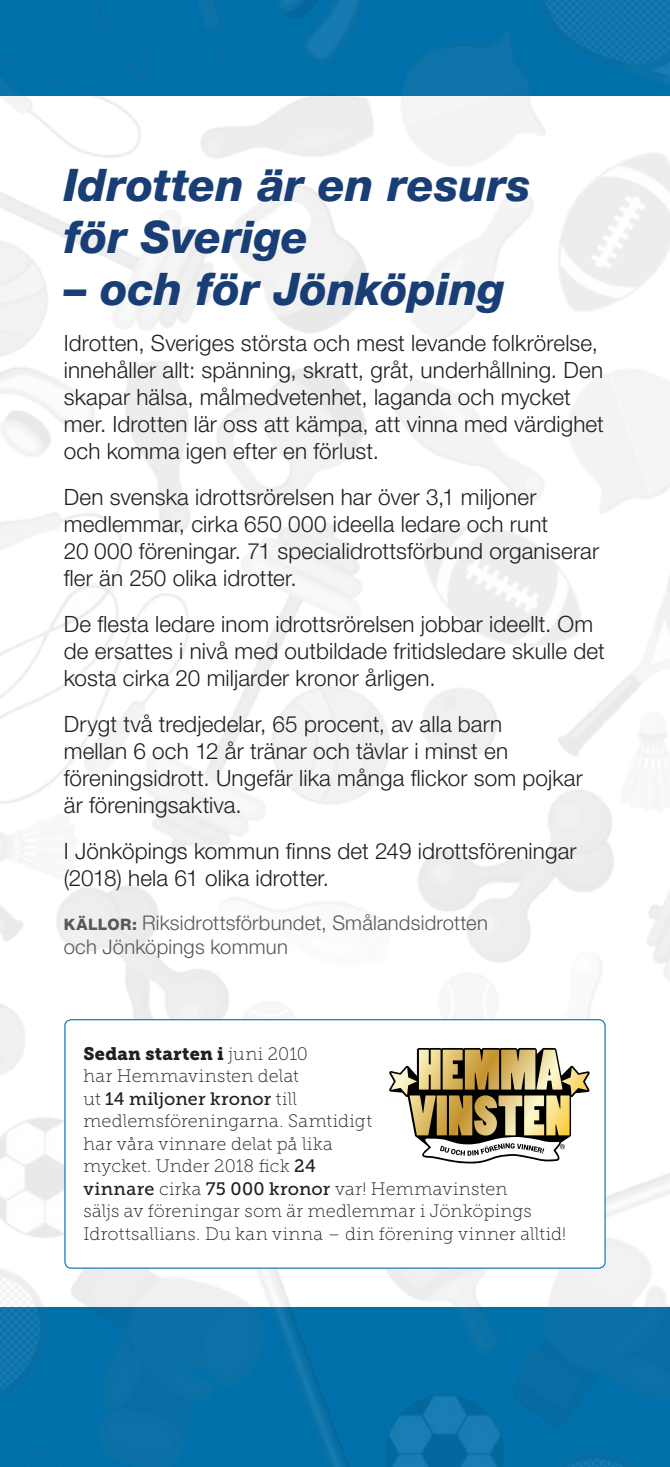
<style>
.page{position:relative;width:670px;height:1467px;background:#fff}
.page>*{position:absolute;margin:0;border:0;box-sizing:border-box;transform-origin:0 0}
.t1{font:italic 800 45px/51.8px "Helvetica Neue LT Std";letter-spacing:-.005em;color:#183e75}
.t2{font:300 22.5px/27px "Helvetica Neue LT Std";letter-spacing:.005em;color:#231f20}
.Fakta_9{font:300 20.25px/24.3px "Helvetica Neue LT Std";letter-spacing:.01em;color:#57585a}
.t3{font:18px/22.5px "Museo Slab 100";letter-spacing:.015em;color:#231f20}
.s1{font-weight:800;font-size:15.75px}
.s2{font-family:"Museo Slab 900"}
.s3{font-family:"Museo Slab 500"}
</style>
<div class="page">
<img style="left:0;top:0;width:670px;height:1467px">
<div style="left:65px;top:1020px;width:540px;height:248px;background:#fff;border-radius:6px"></div>
<div style="left:64px;top:1019px;width:541px;height:250px;border:1px solid #0070ab;border-radius:6px"></div>
<svg style="left:389px;top:1048px;width:200px;height:115px"></svg>
<p class="t1" style="left:64px;top:159px;width:468px">Idrotten är en resurs för Sverige</p>
<p class="t1" style="left:64px;top:262px;width:442px">– och för Jönköping</p>
<p class="t2" style="left:64px;top:329px;width:541px">Idrotten, Sveriges största och mest levande folkrörelse, innehåller allt: spänning, skratt, gråt, underhållning. Den skapar hälsa, målmedvetenhet, laganda och mycket mer. Idrotten lär oss att kämpa, att vinna med värdighet och komma igen efter en förlust.</p>
<p class="t2" style="left:64px;top:483px;width:537px">Den svenska idrottsrörelsen har över 3,1 miljoner medlemmar, cirka 650 000 ideella ledare och runt<br>20 000 föreningar. 71 specialidrottsförbund organiserar fler än 250 olika idrotter.</p>
<p class="t2" style="left:64px;top:610px;width:542px">De flesta ledare inom idrottsrörelsen jobbar ideellt. Om de ersattes i nivå med outbildade fritidsledare skulle det kosta cirka 20 miljarder kronor årligen.</p>
<p class="t2" style="left:64px;top:710px;width:520px">Drygt två tredjedelar, 65 procent, av alla barn<br>mellan 6 och 12 år tränar och tävlar i minst en föreningsidrott. Ungefär lika många flickor som pojkar är föreningsaktiva.</p>
<p class="t2" style="left:64px;top:837px;width:514px">I Jönköpings kommun finns det 249 idrottsföreningar (2018) hela 61 olika idrotter.</p>
<p class="Fakta_9" style="left:64px;top:910px;width:426px"><span class="s1">KÄLLOR:</span> Riksidrottsförbundet, Smålandsidrotten och Jönköpings kommun</p>
<p class="t3" style="left:83px;top:1042px;width:484px"><span class="s2">Sedan starten i</span> juni 2010<br>har Hemmavinsten delat<br>ut <span class="s3">14 miljoner kronor</span> till<br>medlemsföreningarna. Samtidigt<br>har våra vinnare delat på lika<br>mycket. Under 2018 fick <span class="s3">24<br>vinnare</span> cirka <span class="s3">75 000 kronor</span> var! Hemmavinsten<br>säljs av föreningar som är medlemmar i Jönköpings Idrottsallians. Du kan vinna – din förening vinner alltid!</p>
</div>
